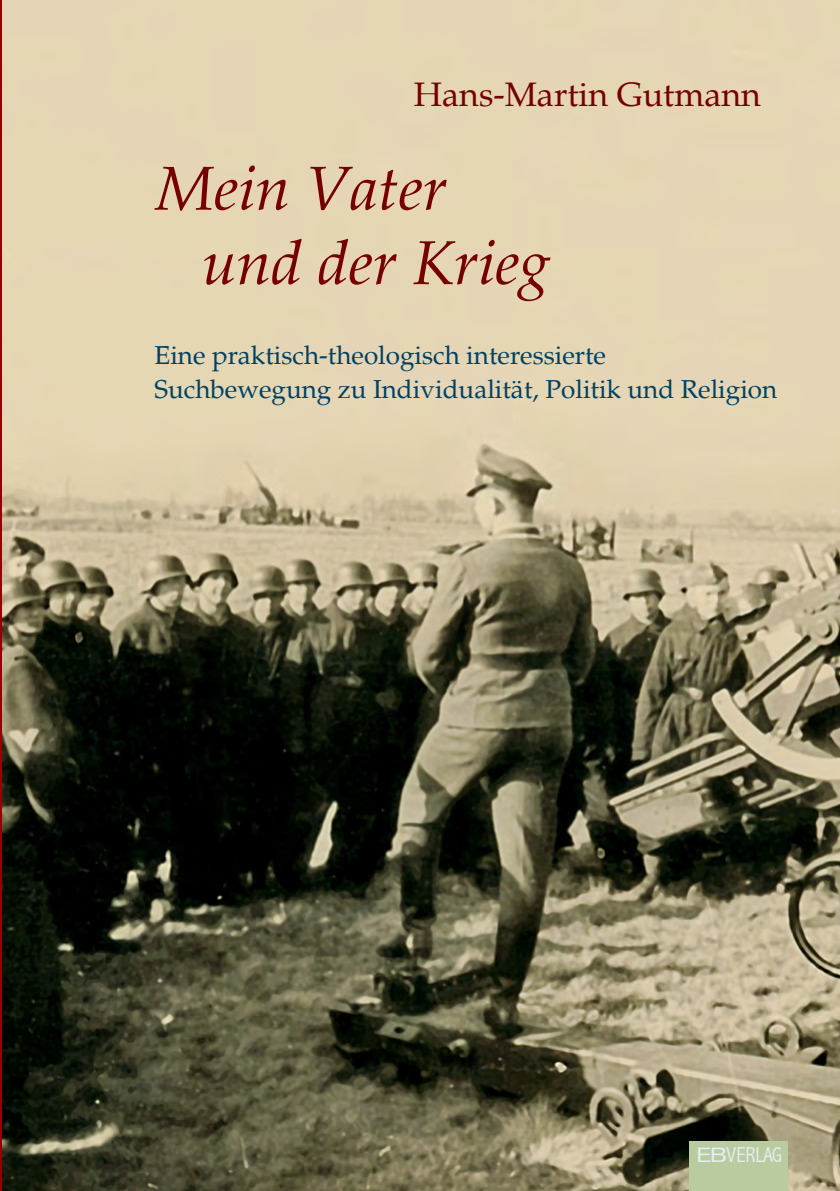
<style>
.page{position:relative;width:840px;height:1191px;background:#fff}
.page>*{position:absolute;margin:0;border:0;box-sizing:border-box;transform-origin:0 0}
.t1{font:italic 62px/74.4px "Palatino";color:#760000}
.t2{font:34px "Palatino";color:#760000}
.t3{font:26px/34px "Palatino";color:#004164}
.t4{font:300 condensed 21.6px "Abadi";letter-spacing:-.02em;color:#e3f0f5}
.s1{font-family:"Zurich BT";font-weight:400;font-stretch:expanded;font-size:20px}
</style>
<div class="page">
<svg style="left:0;top:0;width:3px;height:1191px;fill:#950003"></svg>
<img style="left:3px;top:0;width:836px;height:1191px">
<div style="left:689px;top:1141px;width:98px;height:50px;background:#bacb9f"></div>
<p class="t2" style="left:413px;top:75px;width:348px">Hans-Martin Gutmann</p>
<p class="t1" style="left:202px;top:152px;width:350px;text-indent:-46px">Mein Vater und der Krieg</p>
<p class="t3" style="left:154px;top:339px;width:624px">Eine praktisch-theologisch interessierte<br>Suchbewegung zu Individualität, Politik und Religion</p>
<p class="t4" style="left:695px;top:1142px;width:88px"><span class="s1">EB</span>VERLAG</p>
</div>
